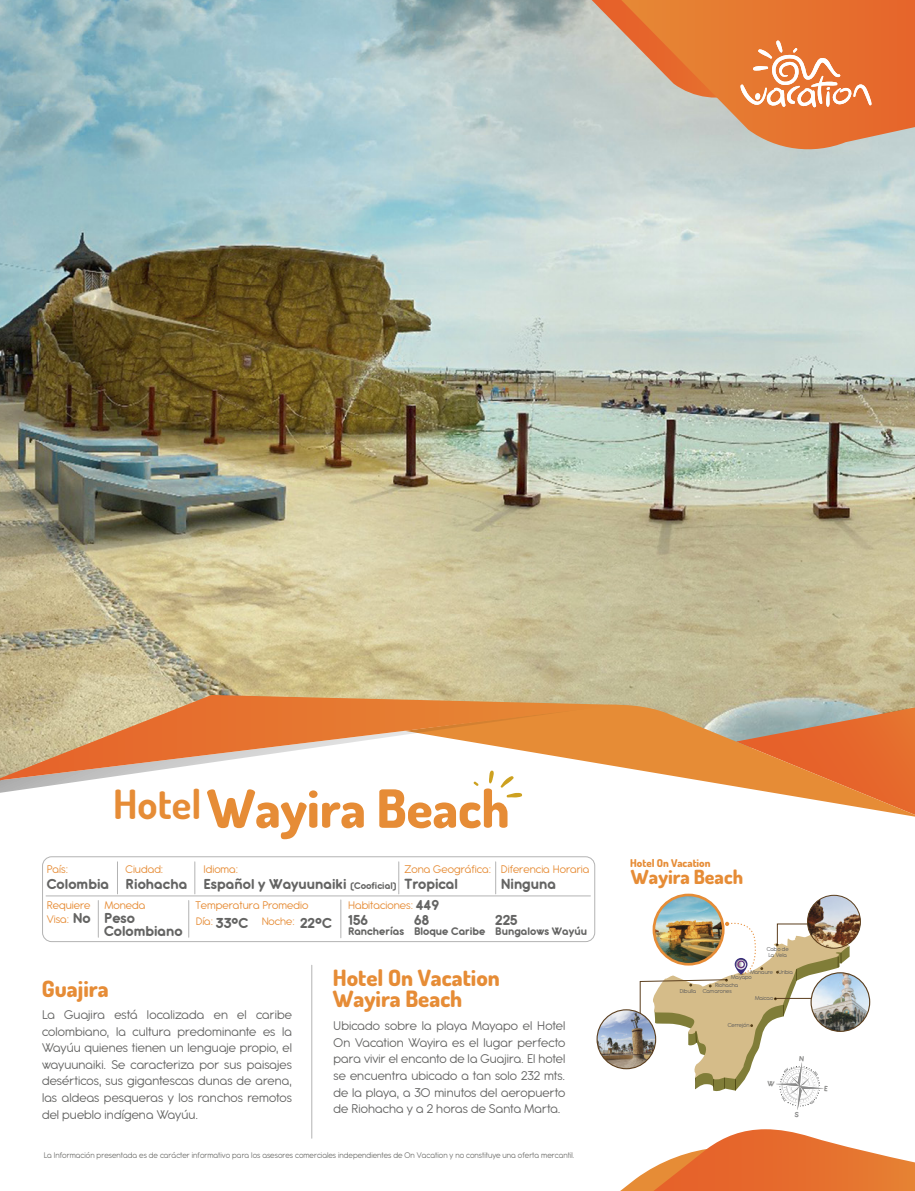
<style>
.page{position:relative;width:915px;height:1191px;background:#fff}
.page>*{position:absolute;margin:0;border:0;box-sizing:border-box;transform-origin:0 0}
.t1{font:800 52.65px "Dosis";color:#e68c36}
.t2{font:800 22.5px/21px "Dosis";color:#e68c36}
.t3{font:800 19.5px "Dosis";color:#e68c36}
.t4{font:700 16.05px "Antipasto Pro";letter-spacing:-.005em;color:#646463}
.t5{font:700 15.75px/13.2px "Antipasto Pro";color:#646463}
.t6{font:13.8px/16.5px "Antipasto Pro";letter-spacing:.005em;color:#646463;text-align:justify}
.t7{font:12.15px/14.5px "Antipasto Pro";color:#e68c36}
.t8{font:700 12px "Antipasto Pro";color:#646463}
.t9{font:11.85px "Antipasto Pro";color:#e68c36}
.t10{font:800 10.8px "Dosis";color:#e68c36}
.t11{font:9px "Antipasto Pro";color:#71716e;scale:.96 1}
.t12{font:6.3px/6px "Antipasto Pro";letter-spacing:-.005em;color:#5a5a5b}
.s1{font-size:10.5px}
.s2{font-weight:700;font-size:15.75px;color:#646463}
</style>
<div class="page">
<hr style="left:117px;top:862px;width:1px;height:32px;background:#b3b3b3">
<hr style="left:194px;top:862px;width:1px;height:32px;background:#b3b3b3">
<hr style="left:495px;top:862px;width:1px;height:32px;background:#b3b3b3">
<hr style="left:98px;top:900px;width:1px;height:37px;background:#b3b3b3">
<hr style="left:188px;top:900px;width:1px;height:37px;background:#b3b3b3">
<hr style="left:340px;top:900px;width:1px;height:37px;background:#b3b3b3">
<div style="left:42px;top:856px;width:553px;height:86px;border:1px solid #b3b3b3;border-radius:9px"></div>
<hr style="left:46px;top:895px;width:544px;height:1px;background:#b3b3b3">
<hr style="left:398px;top:862px;width:1px;height:32px;background:#b3b3b3">
<hr style="left:311px;top:965px;width:1px;height:173px;background:#b3b3b3">
<img style="left:0;top:0;width:914px;height:703px">
<svg style="left:620px;top:1129px;width:294px;height:62px"></svg>
<svg style="left:621px;top:0;width:293px;height:155px;background:#d69773"></svg>
<svg style="left:591px;top:0;width:280px;height:108px;background:#e0905d"></svg>
<svg style="left:506px;top:703px;width:408px;height:114px"></svg>
<svg style="left:0;top:780px;width:589px;height:14px"></svg>
<svg style="left:0;top:695px;width:617px;height:85px"></svg>
<img style="left:810px;top:972px;width:59px;height:59px;border-radius:29px">
<img style="left:654px;top:895px;width:68px;height:68px;border-radius:34px">
<img style="left:807px;top:895px;width:53px;height:53px;border-radius:26px">
<div style="left:806px;top:894px;width:54px;height:54px;border:1px solid #5b3e1d;border-radius:50%"></div>
<img style="left:597px;top:1009px;width:58px;height:59px;border-radius:29px">
<div style="left:596px;top:1009px;width:60px;height:60px;border:1px solid #5b3e1d;border-radius:50%"></div>
<svg style="left:639px;top:919px;width:210px;height:191px"></svg>
<h1 class="t1" style="left:113px;top:774px;width:398px"><sup>Hotel</sup>Wayira Beach</h1>
<p class="t7" style="left:47px;top:862px;width:23px">País:</p>
<p class="t7" style="left:126px;top:862px;width:39px">Ciudad:</p>
<p class="t5" style="left:47px;top:878px;width:64px">Colombia</p>
<p class="t7" style="left:203px;top:862px;width:36px">Idioma:</p>
<p class="t5" style="left:126px;top:878px;width:273px">Riohacha Español y Wayuunaiki <span class="s1">(Cooficial)</span></p>
<p class="t7" style="left:404px;top:862px;width:88px">Zona Geográfica:</p>
<p class="t4" style="left:404px;top:874px;width:55px">Tropical</p>
<p class="t7" style="left:500px;top:862px;width:90px">Diferencia Horaria</p>
<p class="t4" style="left:500px;top:874px;width:56px">Ninguna</p>
<p class="t7" style="left:47px;top:898px;width:45px">Requiere<br>Visa:</p>
<p class="t7" style="left:105px;top:898px;width:42px">Moneda</p>
<p class="t5" style="left:104px;top:911px;width:80px">Peso<br>Colombiano</p>
<p class="t5" style="left:73px;top:911px;width:19px">No</p>
<p class="t7" style="left:195px;top:898px;width:114px">Temperatura Promedio</p>
<p class="t9" style="left:196px;top:914px;width:137px">Día: <span class="s2">33ºC</span> Noche: <span class="s2">22ºC</span></p>
<p class="t5" style="left:414px;top:898px;width:26px;line-height:14.5px">449<br>68</p>
<p class="t8" style="left:414px;top:924px;width:73px">Bloque Caribe</p>
<p class="t7" style="left:348px;top:898px;width:67px">Habitaciones:</p>
<p class="t5" style="left:348px;top:913px;width:22px">156</p>
<p class="t8" style="left:348px;top:924px;width:58px">Rancherías</p>
<p class="t5" style="left:495px;top:913px;width:24px">225</p>
<p class="t8" style="left:495px;top:924px;width:93px">Bungalows Wayúu</p>
<h2 class="t2" style="left:42px;top:977px;width:68px">Guajira</h2>
<h2 class="t2" style="left:333px;top:967px;width:168px">Hotel On Vacation<br>Wayira Beach</h2>
<p class="t6" style="left:42px;top:1007px;width:251px">La Guajira está localizada en el caribe colombiano, la cultura predominante es la Wayúu quienes tienen un lenguaje propio, el wayuunaiki. Se caracteriza por sus paisajes desérticos, sus gigantescas dunas de arena, las aldeas pesqueras y los ranchos remotos del pueblo indígena Wayúu.</p>
<p class="t6" style="left:333px;top:1018px;width:233px">Ubicado sobre la playa Mayapo el Hotel On Vacation Wayira es el lugar perfecto para vivir el encanto de la Guajira. El hotel se encuentra ubicado a tan solo 232 mts. de la playa, a 30 minutos del aeropuerto de Riohacha y a 2 horas de Santa Marta.</p>
<p class="t11" style="left:44px;top:1150px;width:554px">La Información presentada es de carácter informativo para los asesores comerciales independientes de On Vacation y no constituye una oferta mercantil.</p>
<p class="t10" style="left:630px;top:856px;width:82px">Hotel On Vacation</p>
<h3 class="t3" style="left:630px;top:864px;width:114px">Wayira Beach</h3>
<p class="t12" style="left:766px;top:946px;width:23px">Cabo de<br>La Vela</p>
<p class="t12" style="left:750px;top:969px;width:44px">Manaure Uribia</p>
<p class="t12" style="left:731px;top:974px;width:22px">Mayapo</p>
<p class="t12" style="left:715px;top:982px;width:25px">Riohacha</p>
<p class="t12" style="left:679px;top:988px;width:18px">Dibulla</p>
<p class="t12" style="left:702px;top:988px;width:31px">Camarones</p>
<p class="t12" style="left:754px;top:995px;width:20px">Maicao</p>
<p class="t12" style="left:727px;top:1022px;width:23px">Cerrejón</p>
</div>
